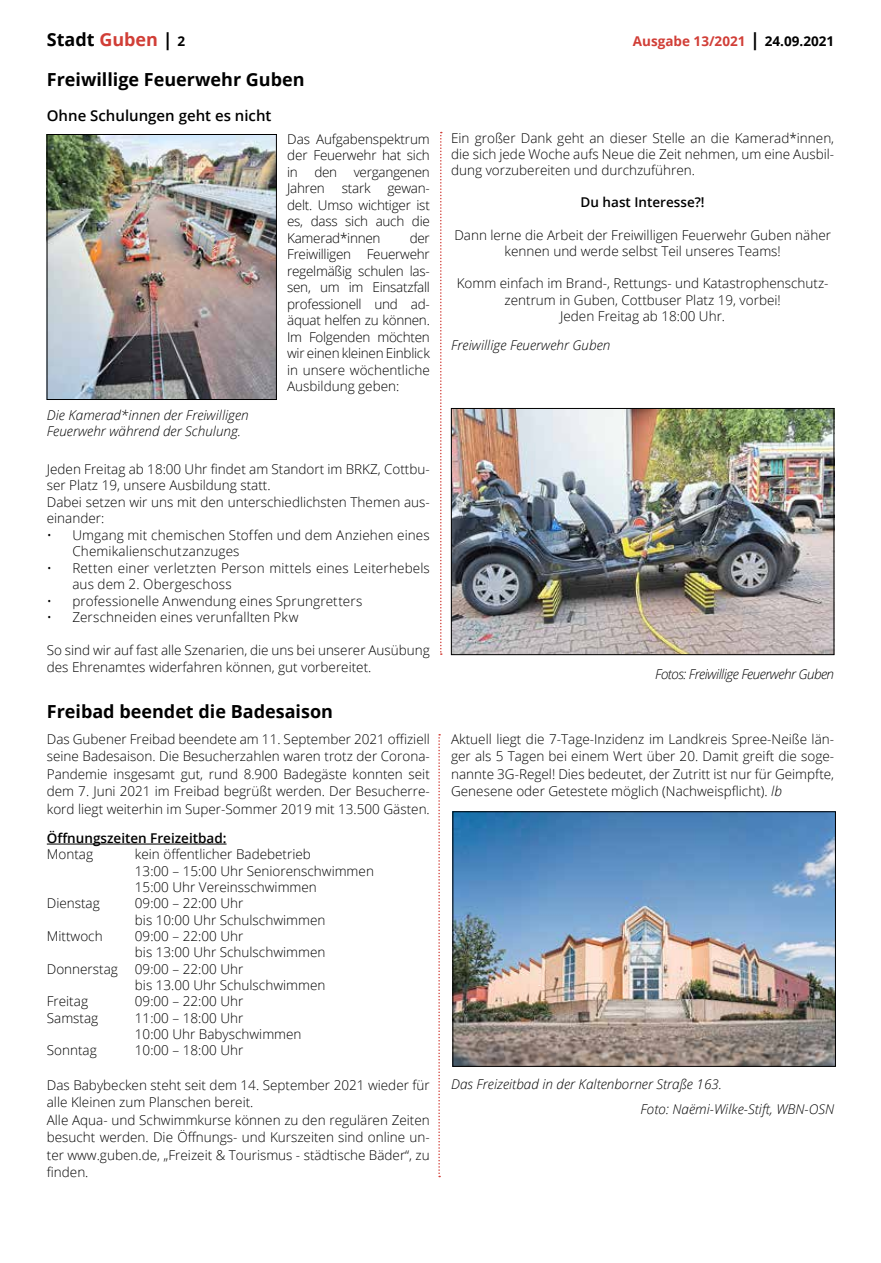
<style>
.page{position:relative;width:881px;height:1263px;background:#fff}
.page>*{position:absolute;margin:0;border:0;box-sizing:border-box;transform-origin:0 0}
.t1{font:700 18px "Open Sans";color:#000}
.t2{font:600 15px "Open Sans";color:#000}
.t3{font:300 13.5px/16.5px "Open Sans";color:#000}
.t4{font:italic 300 13.5px/16.2px "Open Sans";color:#000}
.t5{font:600 13.5px "Open Sans";color:#000}
.t6{font:italic 300 13.5px "Open Sans";letter-spacing:-.04em;color:#000}
.t7{font:700 13.5px "Open Sans";color:#d13e37}
.s1{color:#d13e37}
.s2{font-size:13.5px}
.s3{font-size:18px;color:#000}
.s4{color:#000}
.s5{font-style:italic}
</style>
<div class="page">
<svg style="left:440px;top:132px;width:1px;height:523px"></svg>
<img style="left:49px;top:136px;width:225px;height:262px">
<div style="left:47px;top:134px;width:229px;height:266px;border:1px solid #000"></div>
<img style="left:453px;top:410px;width:378px;height:243px">
<div style="left:451px;top:408px;width:382px;height:247px;border:1px solid #000"></div>
<hr style="left:47px;top:844px;width:179px;height:1px;background:#000">
<img style="left:454px;top:813px;width:379px;height:251px">
<div style="left:452px;top:811px;width:383px;height:255px;border:1px solid #000"></div>
<svg style="left:438px;top:734px;width:2px;height:443px"></svg>
<h1 class="t1" style="left:47px;top:27px;width:140px">Stadt <span class="s1">Guben</span> | <span class="s2">2</span></h1>
<p class="t7" style="left:632px;top:32px;width:203px">Ausgabe 13/2021 <span class="s3">|</span> <span class="s4">24.09.2021</span></p>
<h1 class="t1" style="left:47px;top:67px;width:259px">Freiwillige Feuerwehr Guben</h1>
<p class="t2" style="left:47px;top:105px;width:226px">Ohne Schulungen geht es nicht</p>
<p class="t4" style="left:47px;top:406px;width:203px">Die Kamerad*innen der Freiwilligen<br>Feuerwehr während der Schulung.</p>
<p class="t3" style="left:287px;top:130px;width:144px;text-align:justify">Das Aufgabenspektrum der Feuerwehr hat sich in den vergangenen Jahren</p>
<p class="t3" style="left:342px;top:180px;width:30px">stark</p>
<p class="t3" style="left:287px;top:180px;width:144px;text-align:justify;text-indent:100px">gewan&shy;delt. Umso wichtiger ist es, dass sich auch die Kamerad*innen</p>
<p class="t3" style="left:287px;top:229px;width:144px;text-align:justify;text-indent:122px">der Freiwilligen Feuerwehr regelmäßig schulen las&shy;sen, um im Einsatzfall professionell und ad&shy;äquat helfen zu können.<br>Im Folgenden möchten wir einen kleinen Einblick in unsere wöchentliche Ausbildung geben:</p>
<p class="t3" style="left:47px;top:460px;width:384px">Jeden Freitag ab 18:00 Uhr findet am Standort im BRKZ, Cottbu&shy;ser Platz 19, unsere Ausbildung statt.<br>Dabei setzen wir uns mit den unterschiedlichsten Themen aus&shy;einander:</p>
<p class="t3" style="left:72px;top:526px;width:359px;text-indent:-26px">• Umgang mit chemischen Stoffen und dem Anziehen eines<br>Chemikalienschutzanzuges</p>
<p class="t3" style="left:72px;top:559px;width:359px;text-indent:-26px">• Retten einer verletzten Person mittels eines Leiterhebels aus dem 2. Obergeschoss</p>
<p class="t3" style="left:47px;top:592px;width:317px">• professionelle Anwendung eines Sprungretters</p>
<p class="t3" style="left:47px;top:609px;width:253px">• Zerschneiden eines verunfallten Pkw</p>
<p class="t3" style="left:47px;top:642px;width:384px">So sind wir auf fast alle Szenarien, die uns bei unserer Ausübung des Ehrenamtes widerfahren können, gut vorbereitet.</p>
<p class="t3" style="left:451px;top:129px;width:384px;text-align:justify">Ein großer Dank geht an dieser Stelle an die Kamerad*innen, die sich jede Woche aufs Neue die Zeit nehmen, um eine Ausbil&shy;dung vorzubereiten und durchzuführen.</p>
<p class="t5" style="left:580px;top:193px;width:125px">Du hast Interesse?!</p>
<p class="t3" style="left:454px;top:226px;width:378px;text-align:center">Dann lerne die Arbeit der Freiwilligen Feuerwehr Guben näher kennen und werde selbst Teil unseres Teams!</p>
<p class="t3" style="left:456px;top:275px;width:373px;text-align:center">Komm einfach im Brand-, Rettungs- und Katastrophenschutz&shy;zentrum in Guben, Cottbuser Platz 19, vorbei!<br>Jeden Freitag ab 18:00 Uhr.</p>
<p class="t4" style="left:451px;top:337px;width:161px">Freiwillige Feuerwehr Guben</p>
<p class="t6" style="left:655px;top:665px;width:180px">Fotos: Freiwillige Feuerwehr Guben</p>
<h1 class="t1" style="left:47px;top:698px;width:287px">Freibad beendet die Badesaison</h1>
<p class="t3" style="left:47px;top:730px;width:384px;line-height:17.5px;text-align:justify">Das Gubener Freibad beendete am 11. September 2021 offiziell seine Badesaison. Die Besucherzahlen waren trotz der Corona-Pandemie insgesamt gut, rund 8.900 Badegäste konnten seit dem 7. Juni 2021 im Freibad begrüßt werden. Der Besucherre&shy;kord liegt weiterhin im Super-Sommer 2019 mit 13.500 Gästen.</p>
<p class="t5" style="left:47px;top:829px;width:181px">Öffnungszeiten Freizeitbad:</p>
<p class="t3" style="left:47px;top:846px;width:48px">Montag</p>
<p class="t3" style="left:135px;top:846px;width:240px">kein öffentlicher Badebetrieb<br>13:00 – 15:00 Uhr Seniorenschwimmen<br>15:00 Uhr Vereinsschwimmen</p>
<p class="t3" style="left:47px;top:895px;width:54px">Dienstag</p>
<p class="t3" style="left:135px;top:895px;width:192px">09:00 – 22:00 Uhr<br>bis 10:00 Uhr Schulschwimmen</p>
<p class="t3" style="left:47px;top:927px;width:57px">Mittwoch</p>
<p class="t3" style="left:135px;top:928px;width:192px">09:00 – 22:00 Uhr<br>bis 13:00 Uhr Schulschwimmen</p>
<p class="t3" style="left:47px;top:960px;width:73px">Donnerstag</p>
<p class="t3" style="left:135px;top:960px;width:192px">09:00 – 22:00 Uhr<br>bis 13.00 Uhr Schulschwimmen</p>
<p class="t3" style="left:47px;top:993px;width:43px">Freitag</p>
<p class="t3" style="left:135px;top:993px;width:110px">09:00 – 22:00 Uhr</p>
<p class="t3" style="left:47px;top:1009px;width:53px">Samstag</p>
<p class="t3" style="left:135px;top:1009px;width:168px">11:00 – 18:00 Uhr<br>10:00 Uhr Babyschwimmen</p>
<p class="t3" style="left:47px;top:1042px;width:51px">Sonntag</p>
<p class="t3" style="left:135px;top:1042px;width:110px">10:00 – 18:00 Uhr</p>
<p class="t3" style="left:47px;top:1076px;width:384px;line-height:17.5px">Das Babybecken steht seit dem 14. September 2021 wieder für alle Kleinen zum Planschen bereit.<br>Alle Aqua- und Schwimmkurse können zu den regulären Zeiten besucht werden. Die Öffnungs- und Kurszeiten sind online un&shy;ter www.guben.de, „Freizeit &amp; Tourismus - städtische Bäder“, zu finden.</p>
<p class="t4" style="left:640px;top:1071px;width:195px;line-height:24.8px;text-indent:-189px">Das Freizeitbad in der Kaltenborner Straße 163.<br>Foto: Naëmi-Wilke-Stift, WBN-OSN</p>
<p class="t3" style="left:451px;top:730px;width:384px;line-height:17.4px;text-align:justify">Aktuell liegt die 7-Tage-Inzidenz im Landkreis Spree-Neiße län&shy;ger als 5 Tagen bei einem Wert über 20. Damit greift die soge&shy;nannte 3G-Regel! Dies bedeutet, der Zutritt ist nur für Geimpfte, Genesene oder Getestete möglich (Nachweispflicht). <span class="s5">lb</span></p>
</div>
